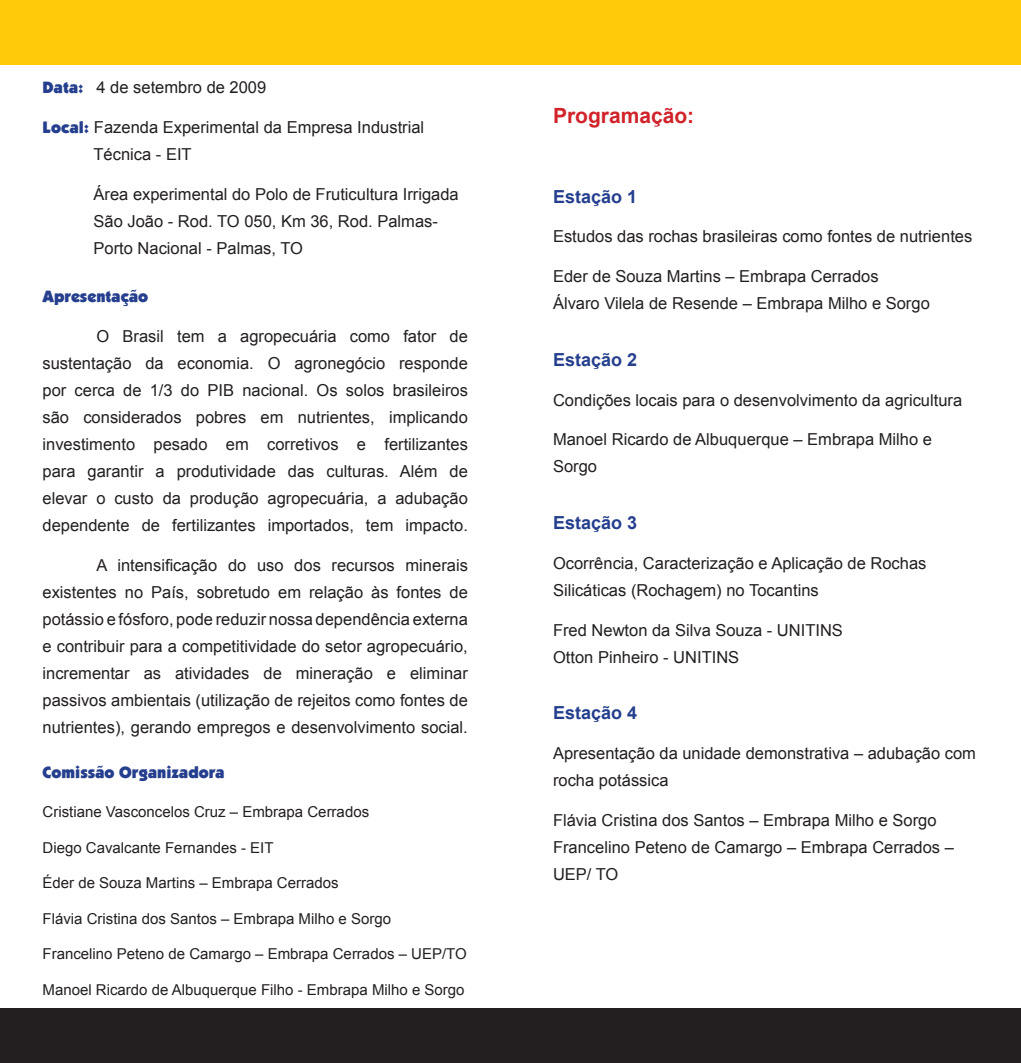
<style>
.page{position:relative;width:1021px;height:1063px;background:#fff}
.page>*{position:absolute;margin:0;border:0;box-sizing:border-box;transform-origin:0 0}
.t1{font:700 21px "Arial";color:#d1232a}
.t2{font:700 18px "Arial";color:#253f8e}
.t3{font:16.5px/27px "Arial";color:#231f20}
.t4{font:900 16.5px "Kabel IT Cby BT";color:#253f8e}
.t5{font:15px "Arial";color:#231f20}
.s1{font-family:"Kabel IT Cby BT";font-weight:900;color:#253f8e}
</style>
<div class="page">
<div style="left:0;top:0;width:1020px;height:65px;background:#feca0a"></div>
<div style="left:0;top:1008px;width:1020px;height:55px;background:#231f20"></div>
<p class="t3" style="left:43px;top:74px;width:225px"><span class="s1">Data:</span> 4 de setembro de 2009</p>
<p class="t3" style="left:94px;top:114px;width:332px;text-indent:-51px"><span class="s1">Local:</span> Fazenda Experimental da Empresa Industrial<br>Técnica - EIT</p>
<p class="t3" style="left:94px;top:181px;width:366px">Área experimental do Polo de Fruticultura Irrigada<br>São João - Rod. TO 050, Km 36, Rod. Palmas-<br>Porto Nacional - Palmas, TO</p>
<p class="t4" style="left:43px;top:286px;width:107px">Apresentação</p>
<p class="t3" style="left:43px;top:323px;width:427px;text-align:justify;text-indent:54px">O Brasil tem a agropecuária como fator de sustentação da economia. O agronegócio responde por cerca de 1/3 do PIB nacional. Os solos brasileiros são considerados pobres em nutrientes, implicando investimento pesado em corretivos e fertilizantes para garantir a produtividade das culturas. Além de elevar o custo da produção agropecuária, a adubação dependente de fertilizantes importados, tem impacto.</p>
<p class="t3" style="left:43px;top:552px;width:427px;text-align:justify;text-indent:54px">A intensificação do uso dos recursos minerais existentes no País, sobretudo em relação às fontes de potássio e fósforo, pode reduzir nossa dependência externa e contribuir para a competitividade do setor agropecuário, incrementar as atividades de mineração e eliminar passivos ambientais (utilização de rejeitos como fontes de nutrientes), gerando empregos e desenvolvimento social.</p>
<p class="t4" style="left:43px;top:762px;width:184px">Comissão Organizadora</p>
<p class="t5" style="left:43px;top:802px;width:328px">Cristiane Vasconcelos Cruz – Embrapa Cerrados</p>
<p class="t5" style="left:43px;top:838px;width:232px">Diego Cavalcante Fernandes - EIT</p>
<p class="t5" style="left:43px;top:873px;width:297px">Éder de Souza Martins – Embrapa Cerrados</p>
<p class="t5" style="left:43px;top:909px;width:350px">Flávia Cristina dos Santos – Embrapa Milho e Sorgo</p>
<p class="t5" style="left:43px;top:944px;width:426px">Francelino Peteno de Camargo – Embrapa Cerrados – UEP/TO</p>
<p class="t5" style="left:43px;top:980px;width:423px">Manoel Ricardo de Albuquerque Filho - Embrapa Milho e Sorgo</p>
<p class="t1" style="left:553px;top:102px;width:143px">Programação:</p>
<p class="t2" style="left:553px;top:184px;width:86px">Estação 1</p>
<p class="t3" style="left:553px;top:223px;width:421px">Estudos das rochas brasileiras como fontes de nutrientes</p>
<p class="t3" style="left:553px;top:263px;width:378px">Eder de Souza Martins – Embrapa Cerrados<br>Álvaro Vilela de Resende – Embrapa Milho e Sorgo</p>
<p class="t2" style="left:553px;top:348px;width:86px">Estação 2</p>
<p class="t3" style="left:553px;top:386px;width:411px">Condições locais para o desenvolvimento da agricultura</p>
<p class="t3" style="left:553px;top:426px;width:380px">Manoel Ricardo de Albuquerque – Embrapa Milho e<br>Sorgo</p>
<p class="t2" style="left:553px;top:511px;width:86px">Estação 3</p>
<p class="t3" style="left:553px;top:550px;width:375px">Ocorrência, Caracterização e Aplicação de Rochas<br>Silicáticas (Rochagem) no Tocantins</p>
<p class="t3" style="left:553px;top:616px;width:291px">Fred Newton da Silva Souza - UNITINS<br>Otton Pinheiro - UNITINS</p>
<p class="t2" style="left:553px;top:701px;width:86px">Estação 4</p>
<p class="t3" style="left:553px;top:740px;width:424px">Apresentação da unidade demonstrativa – adubação com rocha potássica</p>
<p class="t3" style="left:553px;top:807px;width:402px">Flávia Cristina dos Santos – Embrapa Milho e Sorgo<br>Francelino Peteno de Camargo – Embrapa Cerrados –<br>UEP/ TO</p>
</div>
